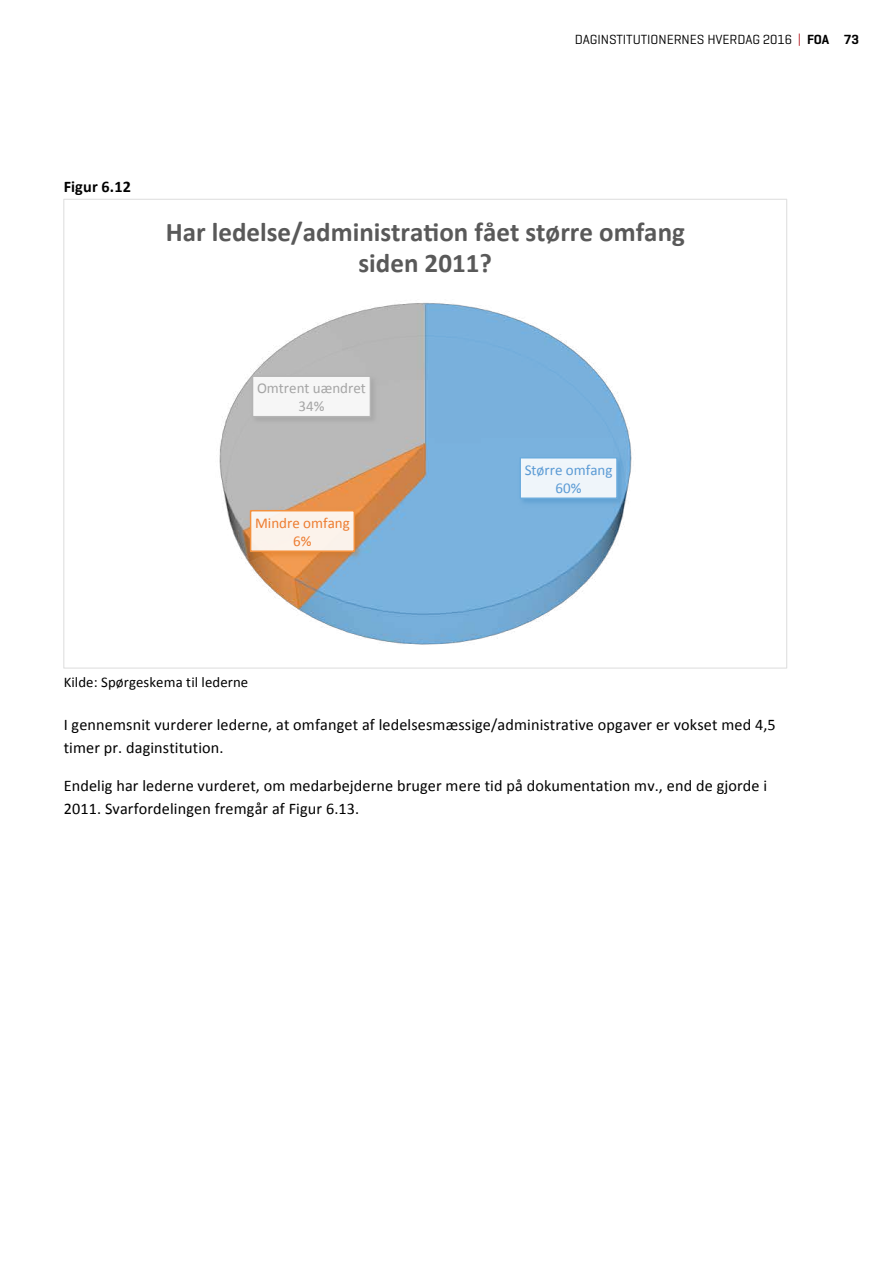
<style>
.page{position:relative;width:893px;height:1263px;background:#fff}
.page>*{position:absolute;margin:0;border:0;box-sizing:border-box;transform-origin:0 0}
.t1{font:700 27px/31.5px "Calibri";color:#595959;text-align:center}
.t2{font:16.2px/23.1px "Calibri";letter-spacing:.01em;color:#000}
.t3{font:700 16.2px "Calibri";letter-spacing:.01em;color:#000}
.t4{font:15px/18px "Calibri";color:#a5a5a5;text-align:center}
.t5{font:15px/18px "Calibri";color:#5b9bd5;text-align:center}
.t6{font:15px/18px "Calibri";color:#ed7d31;text-align:center}
.t7{font:14.7px "Calibri";letter-spacing:.01em;color:#000}
.t8{font:13.5px "Geogrotesque";letter-spacing:-.005em;color:#000}
.s1{color:#ba2a30}
.s2{font-weight:600}
</style>
<div class="page">
<img style="left:219px;top:303px;width:413px;height:342px">
<img style="left:516px;top:454px;width:111px;height:55px">
<div style="left:520px;top:458px;width:97px;height:40px;background:#eff5fa"></div>
<div style="left:519px;top:457px;width:99px;height:42px;border:2px solid #6cacdd"></div>
<img style="left:247px;top:506px;width:118px;height:56px">
<div style="left:251px;top:511px;width:103px;height:40px;background:#fbf3eb"></div>
<div style="left:250px;top:510px;width:105px;height:42px;border:2px solid #f3913f"></div>
<img style="left:248px;top:372px;width:133px;height:55px">
<div style="left:253px;top:376px;width:117px;height:41px;background:#f6f6f6"></div>
<div style="left:252px;top:375px;width:119px;height:42px;border:2px solid #b4b4b4"></div>
<p class="t8" style="left:575px;top:31px;width:285px">DAGINSTITUTIONERNES HVERDAG 2016 <span class="s1">|</span> <span class="s2">FOA 73</span></p>
<p class="t3" style="left:64px;top:176px;width:69px">Figur 6.12</p>
<h1 class="t1" style="left:166px;top:216px;width:521px">Har ledelse/administraKon fået større omfang siden 2011?</h1>
<p class="t4" style="left:257px;top:379px;width:110px">Omtrent uændret<br>34%</p>
<p class="t6" style="left:255px;top:514px;width:96px">Mindre omfang<br>6%</p>
<p class="t5" style="left:525px;top:461px;width:89px">Større omfang<br>60%</p>
<p class="t7" style="left:64px;top:672px;width:186px">Kilde: Spørgeskema til lederne</p>
<p class="t2" style="left:64px;top:713px;width:714px">I gennemsnit vurderer lederne, at omfanget af ledelsesmæssige/administrative opgaver er vokset med 4,5 timer pr. daginstitution.</p>
<p class="t2" style="left:64px;top:774px;width:705px">Endelig har lederne vurderet, om medarbejderne bruger mere tid på dokumentation mv., end de gjorde i<br>2011. Svarfordelingen fremgår af Figur 6.13.</p>
</div>
